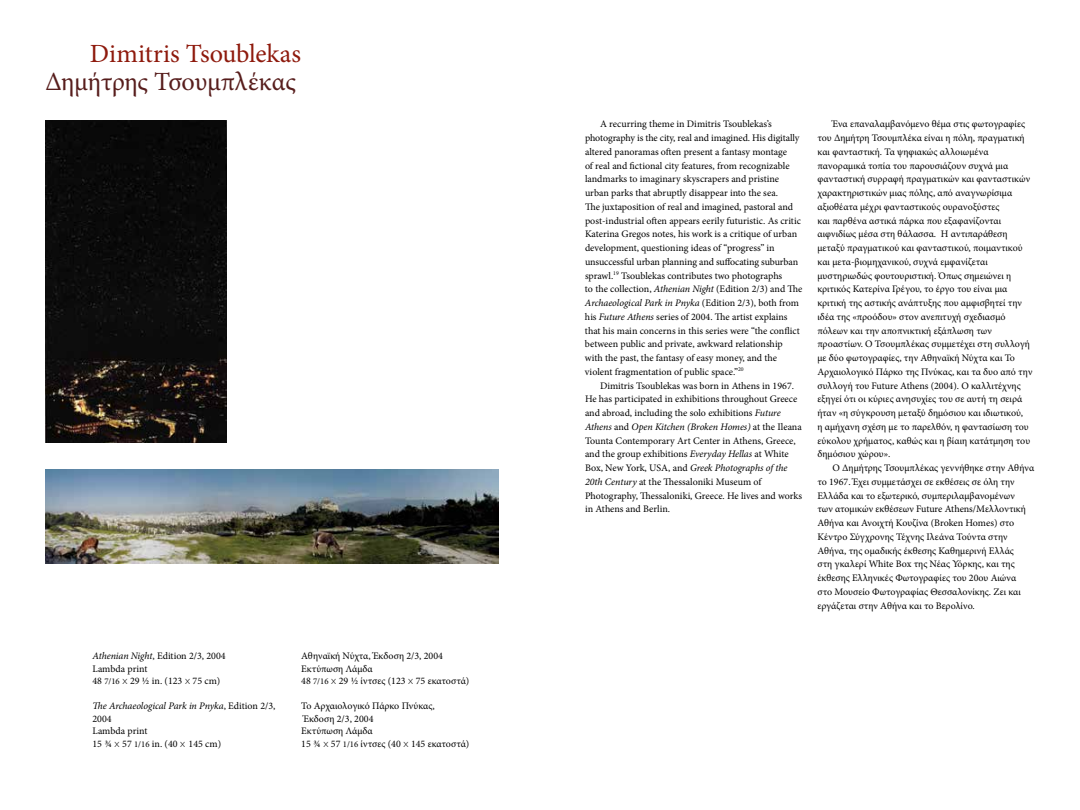
<style>
.page{position:relative;width:1080px;height:810px;background:#fff}
.page>*{position:absolute;margin:0;border:0;box-sizing:border-box;transform-origin:0 0}
.t1{font:26.25px "Minion Pro";letter-spacing:-.005em;color:#571d1c}
.t2{font:26.25px "Minion Pro";letter-spacing:-.005em;color:#8e1a0d}
.t3{font:10px/13.8px "Minion Pro";color:#000}
.s1{font-style:italic}
.s2{font-size:8.75px}
.s3{font-family:"Gotham";font-weight:300}
</style>
<div class="page">
<img style="left:45px;top:120px;width:182px;height:322px">
<img style="left:45px;top:469px;width:454px;height:95px">
<h1 class="t2" style="left:90px;top:36px;width:213px">Dimitris Tsoublekas</h1>
<h1 class="t1" style="left:45px;top:64px;width:253px">Δημήτρης Τσουμπλέκας</h1>
<p class="t3" style="left:92px;top:650px;width:135px;line-height:12.5px"><span class="s1">Athenian Night</span>, Edition 2/3, 2004<br>Lambda print<br>48 <span class="s2">7/16</span> <span class="s3">x</span> 29 ½ in. (123 <span class="s3">x</span> 75 cm)</p>
<p class="t3" style="left:92px;top:700px;width:185px;line-height:12.5px"><span class="s1">The Archaeological Park in Pnyka</span>, Edition 2/3,<br>2004<br>Lambda print<br>15 ¾ <span class="s3">x</span> 57 <span class="s2">1/16</span> in. (40 <span class="s3">x</span> 145 cm)</p>
<p class="t3" style="left:301px;top:650px;width:170px;line-height:12.5px">Αθηναϊκή Νύχτα, Έκδοση 2/3, 2004<br>Εκτύπωση Λάμδα<br>48 <span class="s2">7/16</span> <span class="s3">x</span> 29 ½ ίντσες (123 <span class="s3">x</span> 75 εκατοστά)</p>
<p class="t3" style="left:301px;top:700px;width:170px;line-height:12.5px">Το Αρχαιολογικό Πάρκο Πνύκας,<br>Έκδοση 2/3, 2004<br>Εκτύπωση Λάμδα<br>15 ¾ <span class="s3">x</span> 57 <span class="s2">1/16</span> ίντσες (40 <span class="s3">x</span> 145 εκατοστά)</p>
<p class="t3" style="left:585px;top:117px;width:219px;text-indent:15px">A recurring theme in Dimitris Tsoublekas’s photography is the city, real and imagined. His digitally altered panoramas often present a fantasy montage<br>of real and fictional city features, from recognizable landmarks to imaginary skyscrapers and pristine urban parks that abruptly disappear into the sea.<br>The juxtaposition of real and imagined, pastoral and post-industrial often appears eerily futuristic. As critic Katerina Gregos notes, his work is a critique of urban development, questioning ideas of “progress” in unsuccessful urban planning and suffocating suburban sprawl.<sup>19</sup> Tsoublekas contributes two photographs<br>to the collection, <span class="s1">Athenian Night</span> (Edition 2/3) and The <span class="s1">Archaeological Park in Pnyka</span> (Edition 2/3), both from his <span class="s1">Future Athens</span> series of 2004. The artist explains that his main concerns in this series were “the conflict between public and private, awkward relationship with the past, the fantasy of easy money, and the violent fragmentation of public space.”<sup>20</sup></p>
<p class="t3" style="left:585px;top:378px;width:219px;text-indent:15px">Dimitris Tsoublekas was born in Athens in 1967.<br>He has participated in exhibitions throughout Greece and abroad, including the solo exhibitions <span class="s1">Future Athens</span> and <span class="s1">Open Kitchen (Broken Homes)</span> at the Ileana Tounta Contemporary Art Center in Athens, Greece, and the group exhibitions <span class="s1">Everyday Hellas</span> at White Box, New York, USA, and <span class="s1">Greek Photographs of the 20th Century</span> at the Thessaloniki Museum of Photography, Thessaloniki, Greece. He lives and works in Athens and Berlin.</p>
<p class="t3" style="left:818px;top:117px;width:216px;text-indent:15px">Ένα επαναλαμβανόμενο θέμα στις φωτογραφίες του Δημήτρη Τσουμπλέκα είναι η πόλη, πραγματική και φανταστική. Τα ψηφιακώς αλλοιωμένα πανοραμικά τοπία του παρουσιάζουν συχνά μια φανταστική συρραφή πραγματικών και φανταστικών χαρακτηριστικών μιας πόλης, από αναγνωρίσιμα αξιοθέατα μέχρι φανταστικούς ουρανοξύστες<br>και παρθένα αστικά πάρκα που εξαφανίζονται αιφνιδίως μέσα στη θάλασσα. Η αντιπαράθεση μεταξύ πραγματικού και φανταστικού, ποιμαντικού και μετα-βιομηχανικού, συχνά εμφανίζεται μυστηριωδώς φουτουριστική. Όπως σημειώνει η κριτικός Κατερίνα Γρέγου, το έργο του είναι μια κριτική της αστικής ανάπτυξης που αμφισβητεί την ιδέα της «προόδου» στον ανεπιτυχή σχεδιασμό πόλεων και την αποπνικτική εξάπλωση των προαστίων. Ο Τσουμπλέκας συμμετέχει στη συλλογή με δύο φωτογραφίες, την Αθηναϊκή Νύχτα και Το Αρχαιολογικό Πάρκο της Πνύκας, και τα δυο από την συλλογή του Future Athens (2004). Ο καλλιτέχνης εξηγεί ότι οι κύριες ανησυχίες του σε αυτή τη σειρά ήταν «η σύγκρουση μεταξύ δημόσιoυ και ιδιωτικού,<br>η αμήχανη σχέση με το παρελθόν, η φαντασίωση του εύκολου χρήματος, καθώς και η βίαιη κατάτμηση του δημόσιου χώρου».</p>
<p class="t3" style="left:818px;top:461px;width:218px;text-indent:15px">Ο Δημήτρης Τσουμπλέκας γεννήθηκε στην Αθήνα το 1967. Έχει συμμετάσχει σε εκθέσεις σε όλη την Ελλάδα και το εξωτερικό, συμπεριλαμβανομένων<br>των ατομικών εκθέσεων Future Athens/Μελλοντική Αθήνα και Ανοιχτή Κουζίνα (Broken Homes) στο Κέντρο Σύγχρονης Τέχνης Ιλεάνα Τούντα στην Αθήνα, της ομαδικής έκθεσης Καθημερινή Ελλάς<br>στη γκαλερί White Box της Νέας Υόρκης, και της έκθεσης Ελληνικές Φωτογραφίες του 20ου Αιώνα<br>στο Μουσείο Φωτογραφίας Θεσσαλονίκης. Ζει και εργάζεται στην Αθήνα και το Βερολίνο.</p>
</div>
